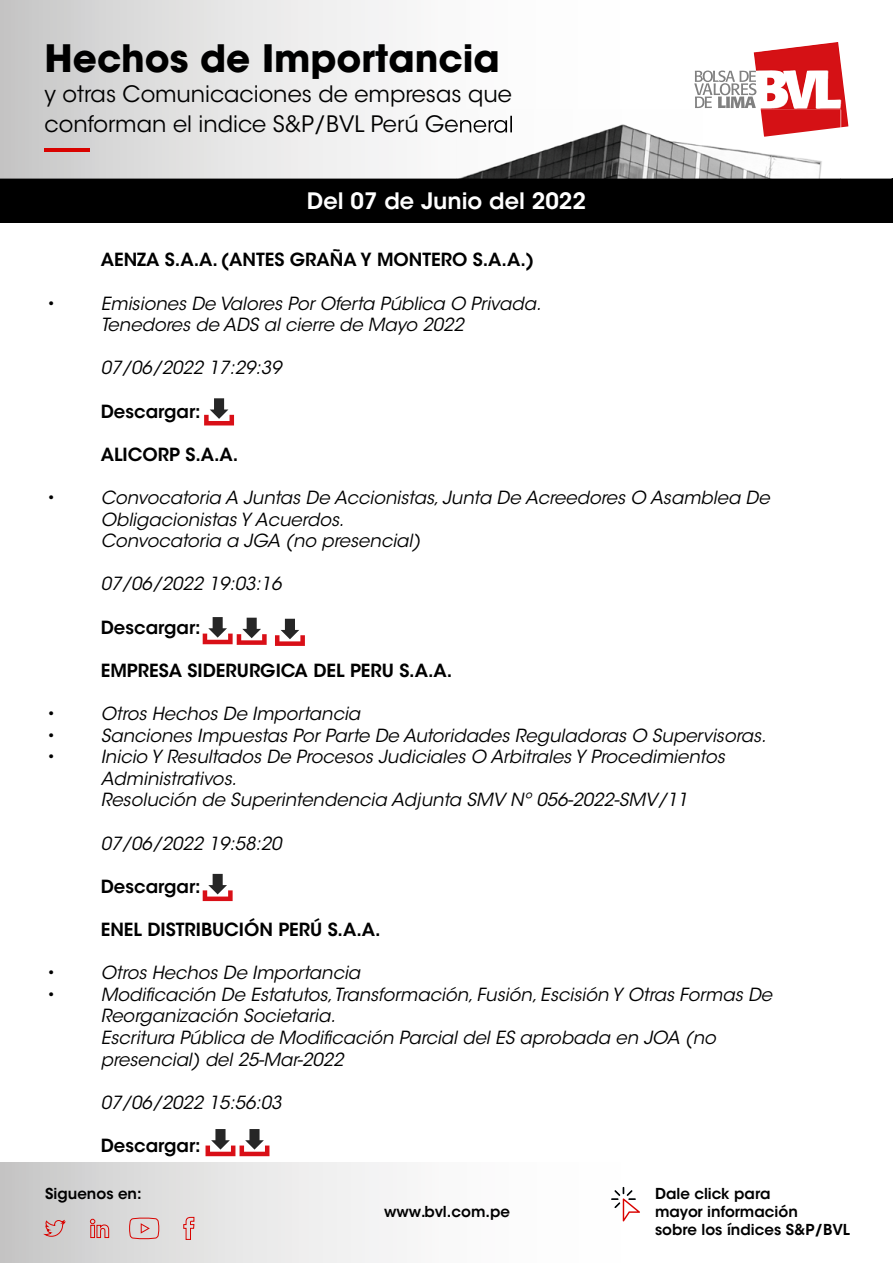
<style>
.page{position:relative;width:893px;height:1263px;background:#fff}
.page>*{position:absolute;margin:0;border:0;box-sizing:border-box;transform-origin:0 0}
.t1{font:700 37.5px "ITC Avant Garde Std";color:#000}
.t2{font:22.5px/30px "ITC Avant Garde Std";color:#000}
.t3{font:600 22.5px "ITC Avant Garde Std";color:#fff}
.t4{font:italic 18px/21.6px "ITC Avant Garde Std";color:#000}
.t5{font:600 18px "ITC Avant Garde Std";color:#000}
.t6{font:18px "ITC Avant Garde Std";color:#000}
.t7{font:600 15px/18px "ITC Avant Garde Std";color:#000}
</style>
<div class="page">
<div style="left:0;top:179px;width:893px;height:44px;background:#000"></div>
<svg style="left:0;top:0;width:892px;height:179px"></svg>
<img style="left:754px;top:42px;width:94px;height:85px">
<svg style="left:694px;top:71px;width:62px;height:37px"></svg>
<img style="left:456px;top:109px;width:384px;height:70px">
<img style="left:456px;top:115px;width:56px;height:20px">
<img style="left:456px;top:116px;width:56px;height:17px">
<img style="left:761px;top:109px;width:79px;height:28px">
<hr style="left:45px;top:148px;width:45px;height:3px;background:#d90300">
<svg style="left:1px;top:1162px;width:623px;height:101px"></svg>
<svg style="left:44px;top:1216px;width:151px;height:24px;background:#d7c1c0"></svg>
<svg style="left:611px;top:1187px;width:29px;height:34px"></svg>
<svg style="left:206px;top:1129px;width:63px;height:27px"></svg>
<svg style="left:203px;top:874px;width:30px;height:27px"></svg>
<svg style="left:275px;top:619px;width:30px;height:27px"></svg>
<svg style="left:203px;top:617px;width:64px;height:28px"></svg>
<svg style="left:204px;top:398px;width:30px;height:27px"></svg>
<h1 class="t1" style="left:45px;top:34px;width:457px">Hechos de Importancia</h1>
<p class="t2" style="left:45px;top:80px;width:470px">y otras Comunicaciones de empresas que conforman el indice S&amp;P/BVL Perú General</p>
<p class="t3" style="left:307px;top:187px;width:280px">Del 07 de Junio del 2022</p>
<p class="t5" style="left:101px;top:248px;width:435px">AENZA S.A.A. (ANTES GRAÑA Y MONTERO S.A.A.)</p>
<p class="t6" style="left:47px;top:292px;width:10px">•</p>
<p class="t4" style="left:101px;top:293px;width:442px">Emisiones De Valores Por Oferta Pública O Privada.<br>Tenedores de ADS al cierre de Mayo 2022</p>
<p class="t4" style="left:101px;top:357px;width:182px">07/06/2022 17:29:39</p>
<p class="t5" style="left:101px;top:400px;width:102px">Descargar:</p>
<p class="t5" style="left:101px;top:443px;width:139px">ALICORP S.A.A.</p>
<p class="t6" style="left:47px;top:486px;width:10px">•</p>
<p class="t4" style="left:101px;top:487px;width:670px">Convocatoria A Juntas De Accionistas, Junta De Acreedores O Asamblea De<br>Obligacionistas Y Acuerdos.<br>Convocatoria a JGA (no presencial)</p>
<p class="t4" style="left:101px;top:573px;width:182px">07/06/2022 19:03:16</p>
<p class="t5" style="left:101px;top:616px;width:102px">Descargar:</p>
<p class="t5" style="left:101px;top:659px;width:353px">EMPRESA SIDERURGICA DEL PERU S.A.A.</p>
<p class="t6" style="left:47px;top:702px;width:10px">•</p>
<p class="t4" style="left:101px;top:703px;width:261px">Otros Hechos De Importancia</p>
<p class="t6" style="left:47px;top:724px;width:10px">•</p>
<p class="t4" style="left:101px;top:725px;width:667px">Sanciones Impuestas Por Parte De Autoridades Reguladoras O Supervisoras.</p>
<p class="t6" style="left:47px;top:746px;width:10px">•</p>
<p class="t4" style="left:101px;top:746px;width:626px">Inicio Y Resultados De Procesos Judiciales O Arbitrales Y Procedimientos<br>Administrativos.<br>Resolución de Superintendencia Adjunta SMV Nº 056-2022-SMV/11</p>
<p class="t4" style="left:101px;top:833px;width:182px">07/06/2022 19:58:20</p>
<p class="t5" style="left:101px;top:875px;width:102px">Descargar:</p>
<p class="t5" style="left:101px;top:918px;width:281px">ENEL DISTRIBUCIÓN PERÚ S.A.A.</p>
<p class="t6" style="left:47px;top:962px;width:10px">•</p>
<p class="t4" style="left:101px;top:962px;width:261px">Otros Hechos De Importancia</p>
<p class="t6" style="left:47px;top:983px;width:10px">•</p>
<p class="t4" style="left:101px;top:984px;width:673px">Modificación De Estatutos, Transformación, Fusión, Escisión Y Otras Formas De Reorganización Societaria.<br>Escritura Pública de Modificación Parcial del ES aprobada en JOA (no presencial) del 25-Mar-2022</p>
<p class="t4" style="left:101px;top:1092px;width:182px">07/06/2022 15:56:03</p>
<p class="t5" style="left:101px;top:1134px;width:102px">Descargar:</p>
<p class="t7" style="left:45px;top:1185px;width:98px">Siguenos en:</p>
<p class="t7" style="left:655px;top:1185px;width:196px">Dale click para<br>mayor información<br>sobre los índices S&amp;P/BVL</p>
<p class="t7" style="left:384px;top:1203px;width:127px">www.bvl.com.pe</p>
</div>
